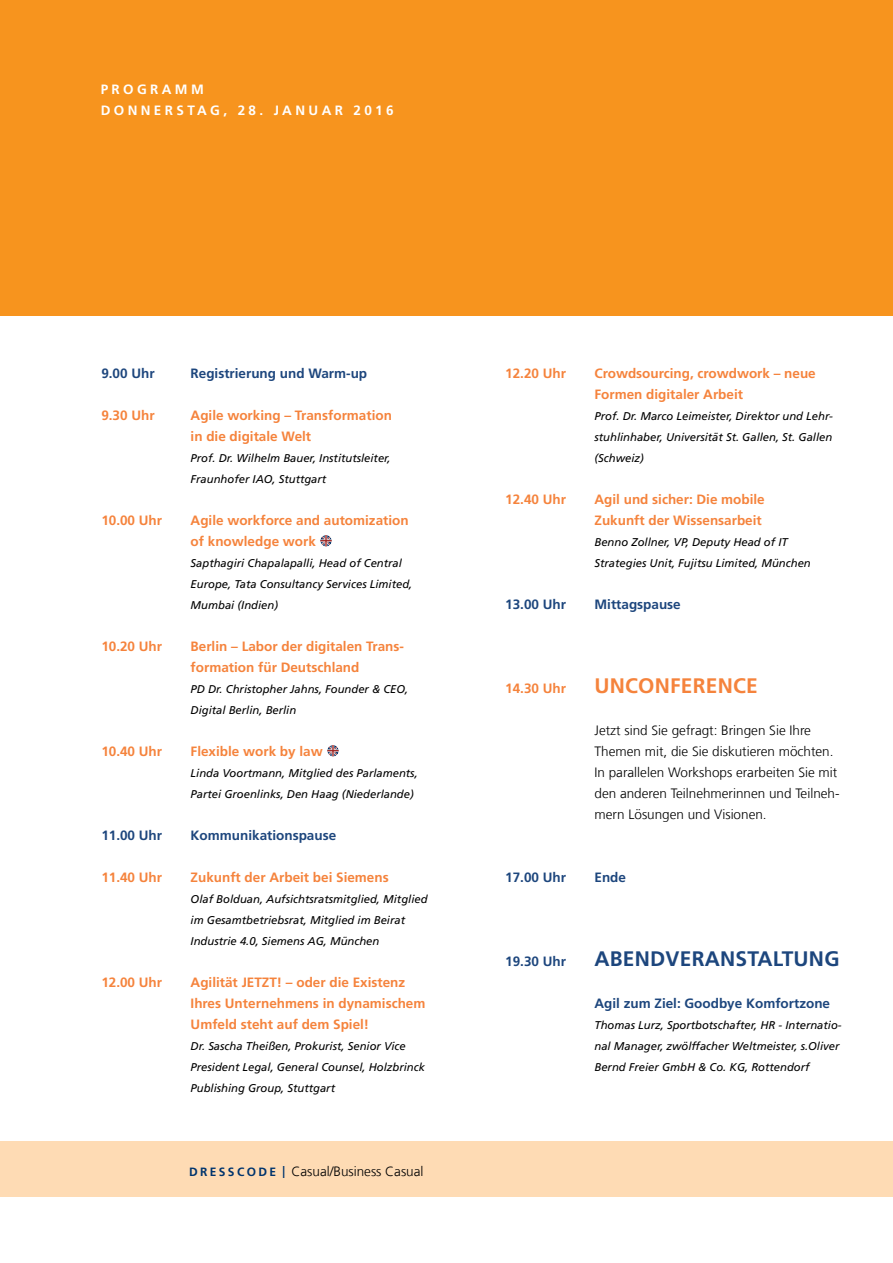
<style>
.page{position:relative;width:893px;height:1263px;background:#fff}
.page>*{position:absolute;margin:0;border:0;box-sizing:border-box;transform-origin:0 0}
.t1{font:700 21px "Frutiger LT Com";color:#1d467d}
.t2{font:700 21px "Frutiger LT Com";color:#f5833c}
.t3{font:700 13.5px/21px "Frutiger LT Com";color:#f5833c}
.t4{font:300 13.5px/21px "Frutiger LT Com";color:#000}
.t5{font:700 13.5px "Frutiger LT Com";color:#1d467d}
.t6{font:700 13.5px/21px "Frutiger LT Com";letter-spacing:.25em;color:#fff}
.t7{font:700 12px "Frutiger LT Com";color:#00346d}
.t8{font:italic 11.25px/21px "Frutiger LT Com";color:#000}
.s1{font-weight:700;font-size:12px;color:#00346d}
</style>
<div class="page">
<div style="left:0;top:1142px;width:893px;height:55px;background:#fedbb4"></div>
<div style="left:0;top:0;width:893px;height:315px;background:#f7941e"></div>
<svg style="left:320px;top:535px;width:12px;height:12px"></svg>
<svg style="left:327px;top:745px;width:12px;height:12px"></svg>
<p class="t6" style="left:101px;top:79px;width:105px">Pro gra mm<br>Donnersta</p>
<p class="t6" style="left:210px;top:100px;width:86px">g, 28. Januar</p>
<p class="t6" style="left:354px;top:100px;width:42px">2016</p>
<p class="t5" style="left:101px;top:365px;width:55px">9.00 Uhr</p>
<p class="t5" style="left:191px;top:365px;width:178px">Registrierung und Warm-up</p>
<p class="t3" style="left:101px;top:405px;width:55px">9.30 Uhr</p>
<p class="t3" style="left:191px;top:405px;width:203px">Agile working – Transformation in die digitale Welt</p>
<p class="t8" style="left:191px;top:448px;width:202px">Prof. Dr. Wilhelm Bauer, Institutsleiter,<br>Fraunhofer IAO, Stuttgart</p>
<p class="t3" style="left:101px;top:510px;width:62px">10.00 Uhr</p>
<p class="t3" style="left:191px;top:510px;width:220px">Agile workforce and automization of knowledge work</p>
<p class="t8" style="left:191px;top:553px;width:223px">Sapthagiri Chapalapalli, Head of Central<br>Europe, Tata Consultancy Services Limited,<br>Mumbai (Indien)</p>
<p class="t3" style="left:101px;top:636px;width:74px">10.20 Uhr B</p>
<p class="t3" style="left:191px;top:636px;width:215px;text-indent:8px">erlin – Labor der digitalen Trans&shy;formation für Deutschland</p>
<p class="t8" style="left:191px;top:679px;width:219px">PD Dr. Christopher Jahns, Founder &amp; CEO,<br>Digital Berlin, Berlin</p>
<p class="t3" style="left:101px;top:741px;width:62px">10.40 Uhr</p>
<p class="t3" style="left:191px;top:741px;width:134px">Flexible work by law</p>
<p class="t8" style="left:191px;top:763px;width:229px">Linda Voortmann, Mitglied des Parlaments,<br>Partei Groenlinks, Den Haag (Niederlande)</p>
<p class="t5" style="left:101px;top:827px;width:81px">11.00 Uhr K</p>
<p class="t5" style="left:200px;top:827px;width:138px">ommunikationspause</p>
<p class="t3" style="left:101px;top:867px;width:62px">11.40 Uhr</p>
<p class="t3" style="left:191px;top:867px;width:200px">Zukunft der Arbeit bei Siemens</p>
<p class="t8" style="left:191px;top:889px;width:238px">Olaf Bolduan, Aufsichtsratsmitglied, Mitglied im Gesamtbetriebsrat, Mitglied im Beirat<br>Industrie 4.0, Siemens AG, München</p>
<p class="t3" style="left:101px;top:972px;width:62px">12.00 Uhr</p>
<p class="t3" style="left:191px;top:972px;width:236px">Agilität JETZT! – oder die Existenz<br>Ihres Unternehmens in dynamischem<br>Umfeld steht auf dem Spiel!</p>
<p class="t8" style="left:191px;top:1036px;width:236px">Dr. Sascha Theißen, Prokurist, Senior Vice<br>President Legal, General Counsel, Holzbrinck<br>Publishing Group, Stuttgart</p>
<p class="t7" style="left:189px;top:1165px;width:10px">Dress</p>
<p class="t4" style="left:237px;top:1161px;width:188px"><span class="s1">c o d e |</span> Casual/Business Casual</p>
<p class="t3" style="left:505px;top:363px;width:74px">12.20 Uhr C</p>
<p class="t3" style="left:594px;top:363px;width:223px;text-indent:8px">rowdsourcing, crowdwork – neue<br>Formen digitaler Arbeit</p>
<p class="t8" style="left:594px;top:406px;width:240px;text-align:justify">Prof. Dr. Marco Leimeister, Direktor und Lehr&shy;stuhlinhaber, Universität St. Gallen, St. Gallen (Schweiz)</p>
<p class="t3" style="left:505px;top:489px;width:62px">12.40 Uhr</p>
<p class="t3" style="left:594px;top:489px;width:172px">Agil und sicher: Die mobile<br>Zukunft der Wissensarbeit</p>
<p class="t8" style="left:594px;top:532px;width:218px">Benno Zollner, VP, Deputy Head of IT<br>Strategies Unit, Fujitsu Limited, München</p>
<p class="t5" style="left:505px;top:596px;width:82px">13.00 Uhr M</p>
<p class="t5" style="left:607px;top:596px;width:75px">ittagspause</p>
<p class="t3" style="left:505px;top:678px;width:62px">14.30 Uhr</p>
<h1 class="t2" style="left:594px;top:673px;width:58px">Unconferen</h1>
<h1 class="t2" style="left:733px;top:673px;width:23px">ce</h1>
<p class="t4" style="left:594px;top:720px;width:247px">Jetzt sind Sie gefragt: Bringen Sie Ihre Themen mit, die Sie diskutieren möchten.<br>In parallelen Workshops erarbeiten Sie mit den anderen Teilnehmerinnen und Teilneh&shy;mern Lösungen und Visionen.</p>
<p class="t5" style="left:505px;top:869px;width:62px">17.00 Uhr</p>
<p class="t5" style="left:594px;top:869px;width:33px">Ende</p>
<p class="t5" style="left:505px;top:953px;width:62px">19.30 Uhr</p>
<h1 class="t1" style="left:594px;top:946px;width:86px">Aben dveranstaltun</h1>
<h1 class="t1" style="left:824px;top:946px;width:17px">g</h1>
<p class="t5" style="left:594px;top:995px;width:237px">Agil zum Ziel: Goodbye Komfortzone</p>
<p class="t8" style="left:594px;top:1015px;width:249px">Thomas Lurz, Sportbotschafter, HR - Internatio&shy;nal Manager, zwölffacher Weltmeister, s.Oliver<br>Bernd Freier GmbH &amp; Co. KG, Rottendorf</p>
</div>
